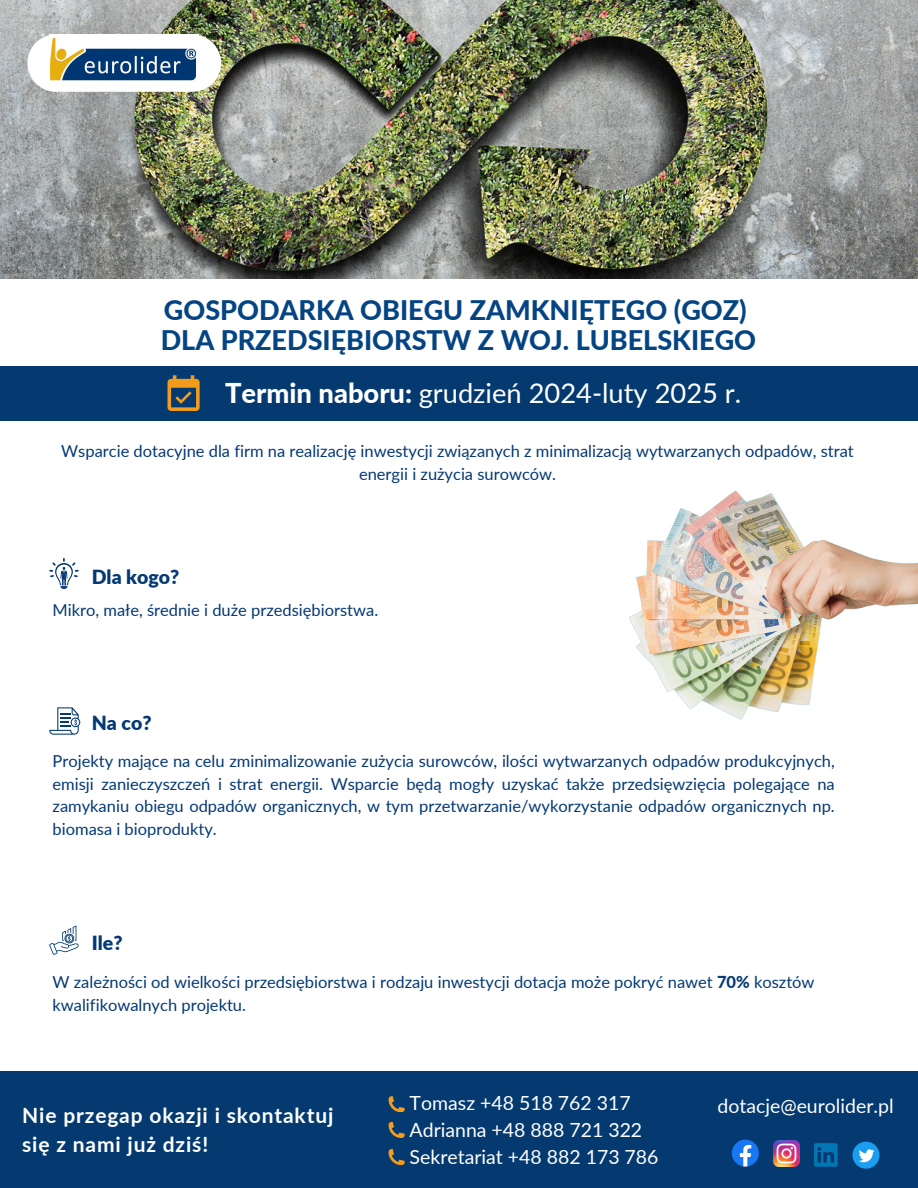
<style>
.page{position:relative;width:918px;height:1188px;background:#fff}
.page>*{position:absolute;margin:0;border:0;box-sizing:border-box;transform-origin:0 0}
.t1{font:27.3px "Lato";color:#fff}
.t2{font:800 27px/30.3px "Lato";color:#054483}
.t3{font:700 21px/29.2px "Lato";letter-spacing:.04em;color:#fff}
.t4{font:19.5px/27px "Lato";color:#fff}
.t5{font:900 19.5px "Lato";color:#043976}
.t6{font:16.5px/22.5px "Lato";color:#043976;text-align:justify}
.s1{font-weight:800}
</style>
<div class="page">
<img style="left:0;top:0;width:918px;height:279px">
<svg style="left:27px;top:34px;width:194px;height:58px"></svg>
<img style="left:49px;top:34px;width:150px;height:52px">
<div style="left:0;top:366px;width:918px;height:55px;background:#043a70"></div>
<svg style="left:168px;top:375px;width:32px;height:36px"></svg>
<svg style="left:49px;top:558px;width:29px;height:31px"></svg>
<svg style="left:49px;top:707px;width:31px;height:27px"></svg>
<svg style="left:49px;top:925px;width:29px;height:30px"></svg>
<div style="left:0;top:1072px;width:918px;height:116px;background:#043a70"></div>
<svg style="left:732px;top:1140px;width:27px;height:27px"></svg>
<img style="left:774px;top:1141px;width:26px;height:25px">
<svg style="left:814px;top:1143px;width:24px;height:24px"></svg>
<svg style="left:853px;top:1142px;width:27px;height:27px"></svg>
<svg style="left:389px;top:1096px;width:15px;height:16px"></svg>
<svg style="left:389px;top:1122px;width:15px;height:16px"></svg>
<svg style="left:389px;top:1149px;width:15px;height:16px"></svg>
<img style="left:629px;top:490px;width:289px;height:230px">
<p class="t2" style="left:161px;top:294px;width:597px">GOSPODARKA OBIEGU ZAMKNIĘTEGO (GOZ)<br>DLA PRZEDSIĘBIORSTW Z WOJ. LUBELSKIEGO</p>
<p class="t1" style="left:225px;top:376px;width:518px"><span class="s1">Termin naboru:</span> grudzień 2024-luty 2025 r.</p>
<h3 class="t6" style="left:61px;top:440px;width:794px;text-align:center">Wsparcie dotacyjne dla firm na realizację inwestycji związanych z minimalizacją wytwarzanych odpadów, strat energii i zużycia surowców.</h3>
<h2 class="t5" style="left:92px;top:565px;width:89px">Dla kogo?</h2>
<p class="t6" style="left:53px;top:598px;width:327px">Mikro, małe, średnie i duże przedsiębiorstwa.</p>
<p class="t5" style="left:92px;top:711px;width:61px">Na co?</p>
<p class="t6" style="left:53px;top:750px;width:784px">Projekty mające na celu zminimalizowanie zużycia surowców, ilości wytwarzanych odpadów produkcyjnych, emisji zanieczyszczeń i strat energii. Wsparcie będą mogły uzyskać także przedsięwzięcia polegające na zamykaniu obiegu odpadów organicznych, w tym przetwarzanie/wykorzystanie odpadów organicznych np. biomasa i bioprodukty.</p>
<h3 class="t5" style="left:92px;top:931px;width:32px">Ile?</h3>
<p class="t6" style="left:53px;top:970px;width:763px">W zależności od wielkości przedsiębiorstwa i rodzaju inwestycji dotacja może pokryć nawet <span class="s1">70%</span> kosztów kwalifikowalnych projektu.</p>
<h3 class="t3" style="left:22px;top:1100px;width:313px">Nie przegap okazji i skontaktuj się z nami już dziś!</h3>
<p class="t4" style="left:410px;top:1089px;width:250px">Tomasz +48 518 762 317<br>Adrianna +48 888 721 322<br>Sekretariat +48 882 173 786</p>
<p class="t4" style="left:717px;top:1092px;width:178px">dotacje@eurolider.pl</p>
</div>
